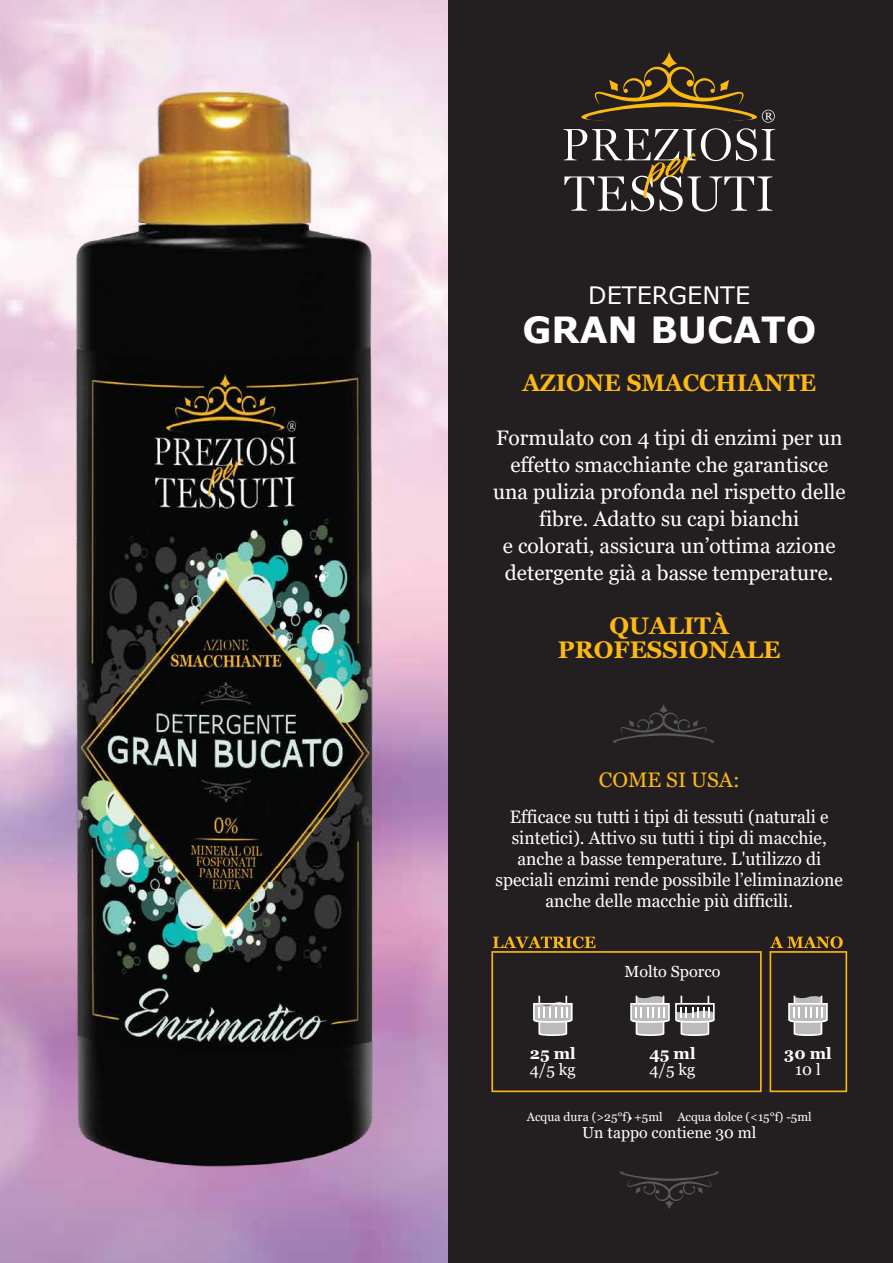
<style>
.page{position:relative;width:893px;height:1263px;background:#231f20}
.page>*{position:absolute;margin:0;border:0;box-sizing:border-box;transform-origin:0 0}
.t1{font:700 36px "Verdana";color:#fff}
.t2{font:700 24px/24px "Georgia";color:#fdb913;text-align:center}
.t3{font:700 24px "Georgia";color:#fdb913;scale:.96 1}
.t4{font:24px "Verdana";color:#fff}
.t5{font:21px/27px "Georgia";color:#fff;text-align:center}
.t6{font:21px "Georgia";color:#fdb913}
.t7{font:18px/21px "Georgia";color:#fff;text-align:center}
.t8{font:16.2px "Georgia";color:#fff}
.t9{font:700 16.2px "Georgia";color:#fff}
.t10{font:15.9px "Georgia";color:#fff}
.t11{font:12.15px "Georgia";color:#fff}
</style>
<div class="page">
<img style="left:0;top:0;width:448px;height:1263px">
<svg style="left:563px;top:51px;width:213px;height:161px"></svg>
<img style="left:6px;top:51px;width:426px;height:1159px">
<svg style="left:613px;top:704px;width:101px;height:39px"></svg>
<svg style="left:619px;top:1171px;width:100px;height:38px"></svg>
<svg style="left:491px;top:936px;width:271px;height:156px"></svg>
<svg style="left:770px;top:936px;width:77px;height:156px"></svg>
<h2 class="t4" style="left:588px;top:279px;width:163px">DETERGENTE</h2>
<h1 class="t1" style="left:522px;top:304px;width:295px">GRAN BUCATO</h1>
<h2 class="t3" style="left:522px;top:367px;width:307px">AZIONE SMACCHIANTE</h2>
<p class="t5" style="left:493px;top:424px;width:354px">Formulato con 4 tipi di enzimi per un effetto smacchiante che garantisce una pulizia profonda nel rispetto delle fibre. Adatto su capi bianchi<br>e colorati, assicura un’ottima azione detergente già a basse temperature.</p>
<h2 class="t2" style="left:558px;top:613px;width:224px">QUALITÀ<br>PROFESSIONALE</h2>
<p class="t6" style="left:599px;top:767px;width:142px">COME SI USA:</p>
<p class="t7" style="left:496px;top:806px;width:349px">Efficace su tutti i tipi di tessuti (naturali e sintetici). Attivo su tutti i tipi di macchie, anche a basse temperature. L'utilizzo di speciali enzimi rende possibile l’eliminazione anche delle macchie più difficili.</p>
<p class="t9" style="left:530px;top:1043px;width:47px">25 ml</p>
<p class="t8" style="left:530px;top:1059px;width:47px">4/5 kg</p>
<p class="t8" style="left:624px;top:961px;width:98px">Molto Sporco</p>
<p class="t9" style="left:649px;top:1043px;width:48px">45 ml</p>
<p class="t8" style="left:649px;top:1059px;width:47px">4/5 kg</p>
<p class="t9" style="left:784px;top:1043px;width:49px">30 ml</p>
<p class="t8" style="left:795px;top:1059px;width:27px">10 l</p>
<p class="t11" style="left:527px;top:1110px;width:286px">Acqua dura (&gt;25°f) +5ml Acqua dolce (&lt;15°f) -5ml</p>
<p class="t10" style="left:582px;top:1123px;width:175px">Un tappo contiene 30 ml</p>
</div>
